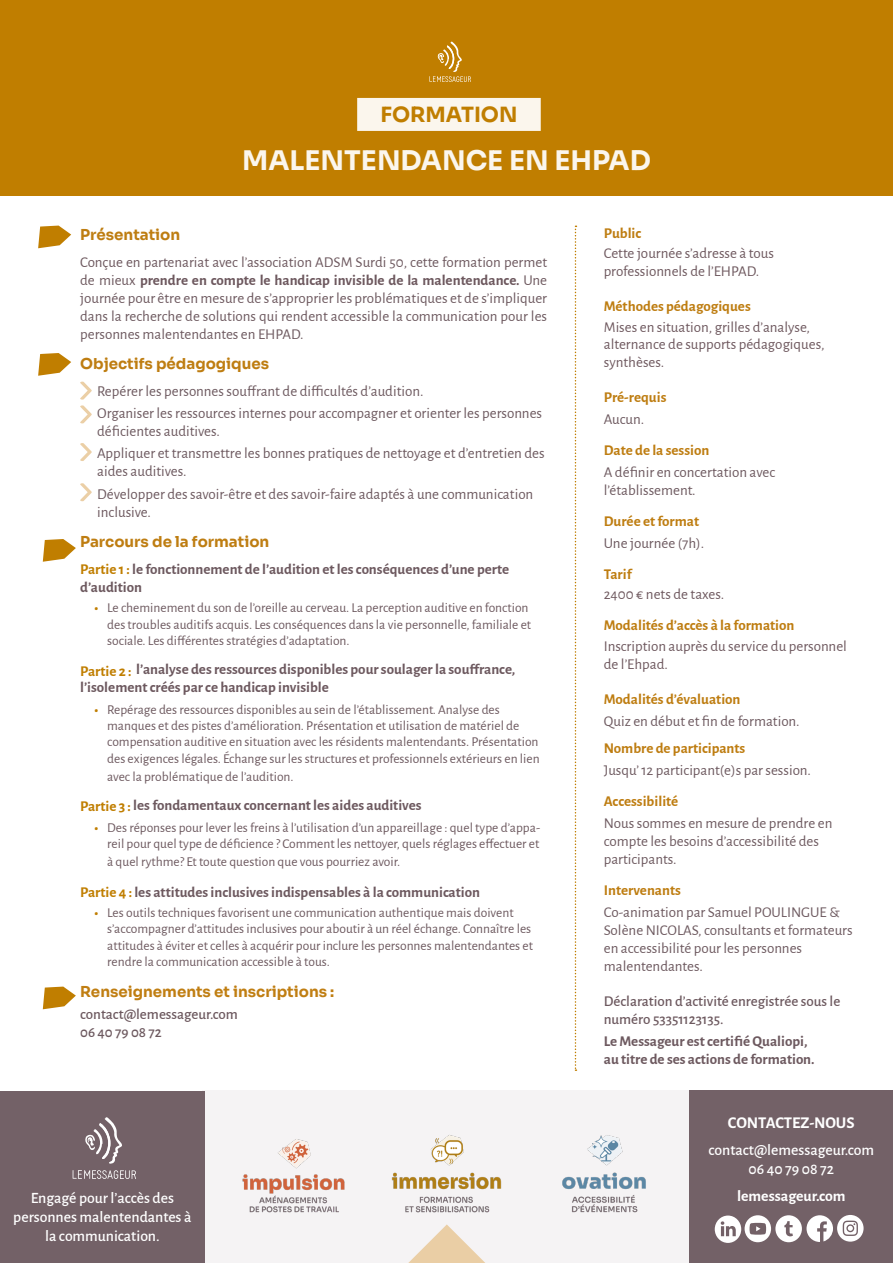
<style>
.page{position:relative;width:893px;height:1263px;background:#fff}
.page>*{position:absolute;margin:0;border:0;box-sizing:border-box;transform-origin:0 0}
.t1{font:700 27px "Sora";color:#fbf6ed}
.t2{font:700 21px "Sora";color:#c07e00}
.t3{font:700 16.5px "Alegreya Sans";letter-spacing:-.005em;color:#fff}
.t4{font:500 15.75px/18.9px "Alegreya Sans";color:#fff;text-align:center}
.t5{font:700 15.75px "Alegreya Sans";color:#fff}
.t6{font:15.15px/22.2px "Alegreya Sans";color:#6d595f}
.t7{font:15px/18px "Alegreya Sans";color:#6d595f}
.t8{font:700 15px/18px "Alegreya Sans";color:#6d595f}
.t9{font:15px/18px "Alegreya Sans";color:#6e585e}
.t10{font:700 15px "Alegreya Sans";color:#be7d11}
.t11{font:500 15px/18px "Alegreya Sans";color:#6d595f}
.t12{font:700 15px "Sora";color:#be7d11}
.t13{font:700 15px "Sora";color:#c07e12}
.t14{font:13.5px/16.2px "Alegreya Sans";color:#6d595f}
.s1{color:#6d585e}
.s2{font-weight:700;color:#6d585e}
.s3{color:#c07e00}
.s4{font-weight:800;color:#c07e00}
</style>
<div class="page">
<svg style="left:38px;top:226px;width:33px;height:22px"></svg>
<svg style="left:38px;top:353px;width:33px;height:23px"></svg>
<svg style="left:80px;top:382px;width:12px;height:41px"></svg>
<svg style="left:80px;top:443px;width:12px;height:18px"></svg>
<svg style="left:80px;top:483px;width:12px;height:18px"></svg>
<svg style="left:43px;top:986px;width:33px;height:23px"></svg>
<div style="left:0;top:0;width:893px;height:196px;background:#c07e00"></div>
<div style="left:202px;top:1091px;width:487px;height:172px;background:#f5f3f4"></div>
<div style="left:689px;top:1091px;width:204px;height:172px;background:#736167"></div>
<img style="left:562px;top:1135px;width:84px;height:78px">
<img style="left:242px;top:1139px;width:103px;height:74px">
<div style="left:0;top:1091px;width:204px;height:171px;background:#736167"></div>
<svg style="left:85px;top:1117px;width:37px;height:47px"></svg>
<svg style="left:73px;top:1170px;width:63px;height:9px"></svg>
<img style="left:391px;top:1135px;width:111px;height:78px">
<svg style="left:715px;top:1215px;width:149px;height:28px"></svg>
<svg style="left:575px;top:226px;width:1px;height:845px"></svg>
<svg style="left:43px;top:539px;width:33px;height:23px"></svg>
<svg style="left:408px;top:1224px;width:77px;height:39px"></svg>
<div style="left:357px;top:98px;width:184px;height:33px;background:#fbf6ed"></div>
<svg style="left:429px;top:42px;width:42px;height:40px"></svg>
<h2 class="t2" style="left:380px;top:98px;width:139px">FORMATION</h2>
<h1 class="t1" style="left:242px;top:138px;width:410px">MALENTENDANCE EN EHPAD</h1>
<p class="t12" style="left:80px;top:222px;width:102px">Présentation</p>
<p class="t7" style="left:80px;top:252px;width:468px;text-align:justify"><span class="s1">Conçue en partenariat avec l’association ADSM Surdi 50, cette formation permet de mieux</span> <span class="s2">prendre en compte le handicap invisible de la malentendance.</span> <span class="s1">Une journée pour être en mesure de s’approprier les</span> problématiques et de s’impliquer dans la recherche de solutions qui rendent accessible la communication pour les personnes malentendantes en EHPAD.</p>
<p class="t12" style="left:80px;top:352px;width:190px">Objectifs pédagogiques</p>
<p class="t6" style="left:97px;top:379px;width:446px">Repérer les personnes souffrant de difficultés d’audition.<br>Organiser les ressources internes pour accompagner et orienter les personnes</p>
<p class="t6" style="left:97px;top:419px;width:449px">déficientes auditives.<br>Appliquer et transmettre les bonnes pratiques de nettoyage et d’entretien des</p>
<p class="t6" style="left:97px;top:460px;width:438px">aides auditives.<br>Développer des savoir-être et des savoir-faire adaptés à une communication</p>
<p class="t6" style="left:97px;top:500px;width:55px">inclusive.</p>
<p class="t12" style="left:80px;top:530px;width:191px">Parcours de la formation</p>
<p class="t8" style="left:80px;top:559px;width:430px"><span class="s3">Partie 1 :</span> le fonctionnement de l’audition et les conséquences d’une perte d’audition</p>
<p class="t14" style="left:107px;top:599px;width:426px;text-indent:-13px"><span class="s4">•</span> Le cheminement du son de l’oreille au cerveau. La perception auditive en fonction des troubles auditifs acquis. Les conséquences dans la vie personnelle, familiale et sociale. Les différentes stratégies d’adaptation.</p>
<p class="t8" style="left:80px;top:659px;width:437px"><span class="s3">Partie 2 :</span> l’analyse des ressources disponibles pour soulager la souffrance, l’isolement créés par ce handicap invisible</p>
<p class="t14" style="left:107px;top:701px;width:434px;text-indent:-13px"><span class="s4">•</span> Repérage des ressources disponibles au sein de l’établissement. Analyse des manques et des pistes d’amélioration. Présentation et utilisation de matériel de compensation auditive en situation avec les résidents malentendants. Présentation des exigences légales. Échange sur les structures et professionnels extérieurs en lien</p>
<p class="t14" style="left:107px;top:767px;width:188px">avec la problématique de l’audition.</p>
<p class="t8" style="left:80px;top:795px;width:343px"><span class="s3">Partie 3 :</span> les fondamentaux concernant les aides auditives</p>
<p class="t14" style="left:94px;top:819px;width:447px;text-align:right"><span class="s4">•</span> Des réponses pour lever les freins à l’utilisation d’un appareillage : quel type d’appa&shy;reil pour quel type de déficience ? Comment les nettoyer, quels réglages effectuer et</p>
<p class="t14" style="left:107px;top:853px;width:294px">à quel rythme? Et toute question que vous pourriez avoir.</p>
<p class="t8" style="left:80px;top:882px;width:401px"><span class="s3">Partie 4 :</span> les attitudes inclusives indispensables à la communication</p>
<p class="t14" style="left:107px;top:904px;width:427px;text-indent:-13px"><span class="s4">•</span> Les outils techniques favorisent une communication authentique mais doivent s’accompagner d’attitudes inclusives pour aboutir à un réel échange. Connaître les attitudes à éviter et celles à acquérir pour inclure les personnes malentendantes et rendre la communication accessible à tous.</p>
<p class="t13" style="left:80px;top:979px;width:256px">Renseignements et inscriptions :</p>
<p class="t11" style="left:80px;top:1004px;width:159px">contact@lemessageur.com<br>06 40 79 08 72</p>
<p class="t10" style="left:604px;top:222px;width:39px">Public</p>
<p class="t9" style="left:604px;top:244px;width:172px">Cette journée s’adresse à tous professionnels de l’EHPAD.</p>
<p class="t10" style="left:604px;top:295px;width:148px">Méthodes pédagogiques</p>
<p class="t9" style="left:604px;top:318px;width:222px;line-height:16.5px">Mises en situation, grilles d’analyse, alternance de supports pédagogiques,</p>
<p class="t9" style="left:604px;top:352px;width:62px">synthèses.</p>
<p class="t10" style="left:604px;top:386px;width:64px">Pré-requis</p>
<p class="t7" style="left:604px;top:409px;width:42px">Aucun.</p>
<p class="t10" style="left:604px;top:439px;width:107px">Date de la session</p>
<p class="t7" style="left:604px;top:462px;width:173px">A définir en concertation avec l’établissement.</p>
<p class="t10" style="left:604px;top:510px;width:97px">Durée et format</p>
<p class="t7" style="left:604px;top:533px;width:102px">Une journée (7h).</p>
<p class="t10" style="left:604px;top:563px;width:29px">Tarif</p>
<p class="t9" style="left:604px;top:585px;width:122px">2400 € nets de taxes.</p>
<p class="t10" style="left:604px;top:614px;width:192px">Modalités d’accès à la formation</p>
<p class="t9" style="left:604px;top:636px;width:245px">Inscription auprès du service du personnel de l’Ehpad.</p>
<p class="t10" style="left:604px;top:688px;width:138px">Modalités d’évaluation</p>
<p class="t7" style="left:604px;top:711px;width:197px">Quiz en début et fin de formation.</p>
<p class="t10" style="left:604px;top:737px;width:143px">Nombre de participants</p>
<p class="t7" style="left:604px;top:760px;width:209px">Jusqu’ 12 participant(e)s par session.</p>
<p class="t10" style="left:604px;top:790px;width:76px">Accessibilité</p>
<p class="t7" style="left:604px;top:813px;width:230px">Nous sommes en mesure de prendre en compte les besoins d’accessibilité des participants.</p>
<p class="t10" style="left:604px;top:879px;width:79px">Intervenants</p>
<p class="t7" style="left:604px;top:902px;width:250px">Co-animation par Samuel POULINGUE &amp; Solène NICOLAS, consultants et formateurs en accessibilité pour les personnes malentendantes.</p>
<p class="t11" style="left:604px;top:991px;width:238px">Déclaration d’activité enregistrée sous le numéro 53351123135.</p>
<p class="t8" style="left:604px;top:1031px;width:212px">Le Messageur est certifié Qualiopi, au titre de ses actions de formation.</p>
<p class="t3" style="left:728px;top:1110px;width:128px">CONTACTEZ-NOUS</p>
<p class="t4" style="left:708px;top:1139px;width:167px">contact@lemessageur.com<br>06 40 79 08 72</p>
<p class="t4" style="left:31px;top:1188px;width:145px">Engagé pour l’accès des</p>
<p class="t5" style="left:737px;top:1185px;width:110px">lemessageur.com</p>
<p class="t4" style="left:13px;top:1207px;width:180px">personnes malentendantes à la communication.</p>
</div>
